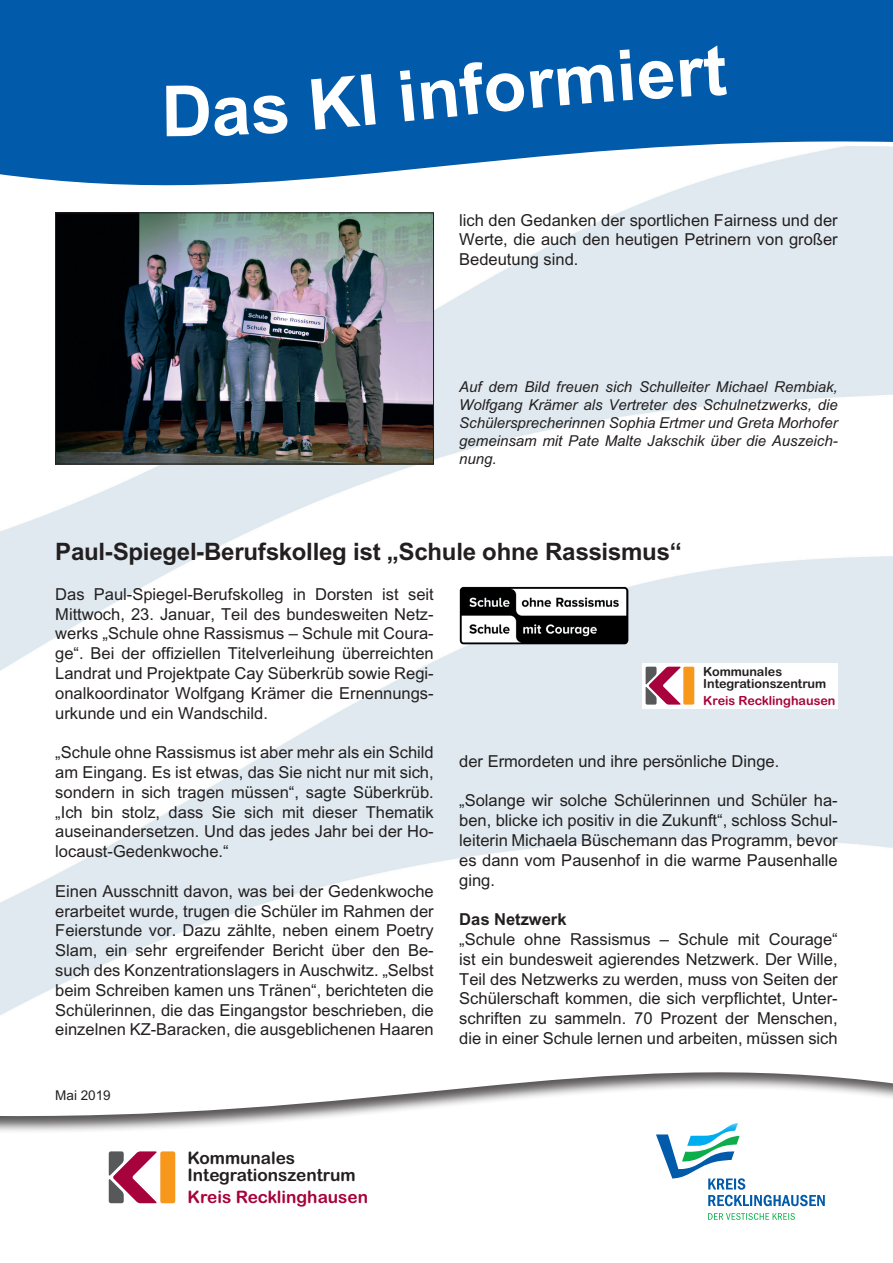
<style>
.page{position:relative;width:893px;height:1263px;background:#fff}
.page>*{position:absolute;margin:0;border:0;box-sizing:border-box;transform-origin:0 0}
.t1{font:700 70.5px "Arial";color:#fff}
.t2{font:700 24px "Arial";letter-spacing:-.01em;color:#231f20}
.t3{font:17.25px/16.8px "Arial Rounded MT Bold";color:#231f20}
.t4{font:17.25px "Arial Rounded MT Bold";color:#a7023c}
.t5{font:16.5px/19.8px "Arial";color:#231f20;text-align:justify}
.t6{font:700 16.5px "Arial";color:#231f20}
.t7{font:italic 15px/18px "Arial";color:#231f20;text-align:justify}
.t8{font:13.5px "Arial";color:#231f20}
.t9{font:12.6px/12.3px "Arial Rounded MT Bold";color:#231f20}
.t10{font:12.6px "Arial Rounded MT Bold";color:#a7023c}
</style>
<div class="page">
<img style="left:0;top:217px;width:893px;height:799px">
<div style="left:0;top:1070px;width:893px;height:193px;background:#231f20;opacity:.75"></div>
<div style="left:642px;top:1120px;width:207px;height:116px;background:#fff"></div>
<svg style="left:708px;top:1213px;width:87px;height:7px"></svg>
<svg style="left:656px;top:1123px;width:169px;height:83px"></svg>
<div style="left:160px;top:1151px;width:15px;height:52px;background:#f7981d;border-radius:2px"></div>
<svg style="left:109px;top:1151px;width:48px;height:52px"></svg>
<svg style="left:0;top:0;width:893px;height:217px"></svg>
<img style="left:57px;top:215px;width:375px;height:247px">
<div style="left:55px;top:213px;width:379px;height:251px;border:1px solid #231f20"></div>
<img style="left:459px;top:587px;width:170px;height:58px">
<div style="left:643px;top:663px;width:195px;height:45px;background:#fff"></div>
<div style="left:683px;top:667px;width:11px;height:38px;background:#f7981d;border-radius:2px"></div>
<svg style="left:646px;top:667px;width:35px;height:38px"></svg>
<div style="left:166px;top:85px;width:122px;height:51px;background:#015aaa"></div>
<div style="left:311px;top:75px;width:50px;height:55px;background:#015aaa"></div>
<div style="left:530px;top:64px;width:84px;height:44px;background:#015aaa"></div>
<div style="left:620px;top:49px;width:54px;height:51px;background:#015aaa"></div>
<div style="left:680px;top:45px;width:47px;height:52px;background:#015aaa"></div>
<h1 class="t1" style="left:354px;top:60px;width:170px;rotate:-6deg">I info</h1>
<p class="t5" style="left:459px;top:210px;width:380px">lich den Gedanken der sportlichen Fairness und der Werte, die auch den heutigen Petrinern von großer Bedeutung sind.</p>
<p class="t7" style="left:459px;top:378px;width:380px">Auf dem Bild freuen sich Schulleiter Michael Rembiak, Wolfgang Krämer als Vertreter des Schulnetzwerks, die Schülersprecherinnen Sophia Ertmer und Greta Morhofer gemeinsam mit Pate Malte Jakschik über die Auszeich&shy;nung.</p>
<h2 class="t2" style="left:55px;top:537px;width:628px">Paul-Spiegel-Berufskolleg ist „Schule ohne Rassismus“</h2>
<p class="t5" style="left:55px;top:584px;width:380px">Das Paul-Spiegel-Berufskolleg in Dorsten ist seit Mittwoch, 23. Januar, Teil des bundesweiten Netz&shy;werks „Schule ohne Rassismus – Schule mit Coura&shy;ge“. Bei der offiziellen Titelverleihung überreichten Landrat und Projektpate Cay Süberkrüb sowie Regi&shy;onalkoordinator Wolfgang Krämer die Ernennungs&shy;urkunde und ein Wandschild.</p>
<p class="t5" style="left:55px;top:742px;width:380px">„Schule ohne Rassismus ist aber mehr als ein Schild am Eingang. Es ist etwas, das Sie nicht nur mit sich, sondern in sich tragen müssen“, sagte Süberkrüb. „Ich bin stolz, dass Sie sich mit dieser Thematik auseinandersetzen. Und das jedes Jahr bei der Ho&shy;locaust-Gedenkwoche.“</p>
<p class="t5" style="left:55px;top:881px;width:380px">Einen Ausschnitt davon, was bei der Gedenkwoche erarbeitet wurde, trugen die Schüler im Rahmen der Feierstunde vor. Dazu zählte, neben einem Poetry Slam, ein sehr ergreifender Bericht über den Be&shy;such des Konzentrationslagers in Auschwitz. „Selbst beim Schreiben kamen uns Tränen“, berichteten die Schülerinnen, die das Eingangstor beschrieben, die einzelnen KZ-Baracken, die ausgeblichenen Haaren</p>
<p class="t8" style="left:55px;top:1088px;width:57px">Mai 2019</p>
<p class="t3" style="left:187px;top:1149px;width:170px">Kommunales<br>Integrationszentrum</p>
<p class="t4" style="left:187px;top:1187px;width:182px">Kreis Recklinghausen</p>
<p class="t9" style="left:703px;top:665px;width:125px">Kommunales<br>Integrationszentrum</p>
<p class="t10" style="left:703px;top:693px;width:134px">Kreis Recklinghausen</p>
<p class="t5" style="left:459px;top:751px;width:322px">der Ermordeten und ihre persönliche Dinge.</p>
<p class="t5" style="left:459px;top:791px;width:380px">„Solange wir solche Schülerinnen und Schüler ha&shy;ben, blicke ich positiv in die Zukunft“, schloss Schul&shy;leiterin Michaela Büschemann das Programm, bevor es dann vom Pausenhof in die warme Pausenhalle ging.</p>
<p class="t6" style="left:459px;top:910px;width:109px">Das Netzwerk</p>
<p class="t5" style="left:459px;top:929px;width:380px">„Schule ohne Rassismus – Schule mit Courage“ ist ein bundesweit agierendes Netzwerk. Der Wille, Teil des Netzwerks zu werden, muss von Seiten der Schülerschaft kommen, die sich verpflichtet, Unter&shy;schriften zu sammeln. 70 Prozent der Menschen, die in einer Schule lernen und arbeiten, müssen sich</p>
</div>
